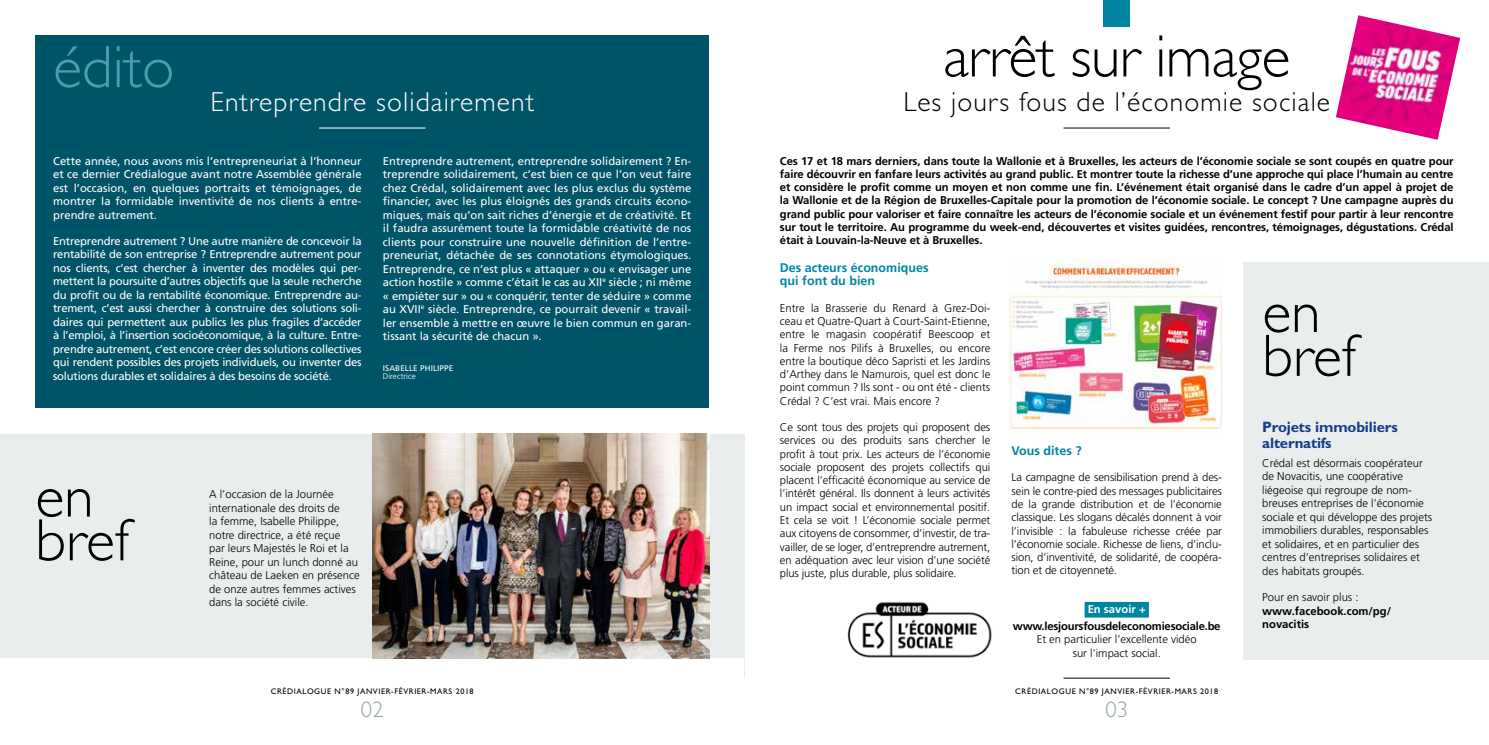
<style>
.page{position:relative;width:1489px;height:745px;background:#fff}
.page>*{position:absolute;margin:0;border:0;box-sizing:border-box;transform-origin:0 0}
.t1{font:300 60px/43.8px "Gill Sans Std";letter-spacing:-.005em;color:#000}
.t2{font:300 60px "Gill Sans Std";color:#4b9bb2}
.t3{font:300 27.5px "Gill Sans Std";letter-spacing:.04em;color:#000}
.t4{font:300 27.5px "Gill Sans Std";letter-spacing:.04em;color:#fff}
.t5{font:300 22.5px "Gill Sans Std";color:#95a6a9}
.t6{font:700 15px/15.6px "Gill Sans Std";letter-spacing:-.01em;color:#143c88}
.t7{font:700 12.5px/13.2px "Frutiger LT Std";color:#0085a0}
.t8{font:300 11.25px/13.2px "Frutiger LT Std";color:#000;text-align:justify}
.t9{font:11.25px/13.5px "Frutiger LT Std";color:#fff;text-align:justify}
.t10{font:700 11.25px/13.2px "Frutiger LT Std";letter-spacing:-.01em;color:#000}
.t11{font:8.12px "Gill Sans Std";letter-spacing:.07em;color:#000}
.t12{font:8.12px "Frutiger LT Std";letter-spacing:.01em;color:#fff}
.t13{font:300 8.12px "Frutiger LT Std";letter-spacing:.01em;color:#fff}
.s1{color:#fff}
.s2{color:#0085a0}
</style>
<div class="page">
<hr style="left:1063px;top:677px;width:106px;height:1px;background:#000">
<div style="left:35px;top:35px;width:674px;height:372px;background:#005468"></div>
<div style="left:0;top:434px;width:744px;height:223px;background:#eaedee"></div>
<div style="left:1243px;top:262px;width:245px;height:397px;background:#eaedee"></div>
<div style="left:1103px;top:0;width:26px;height:27px;background:#0085a0"></div>
<hr style="left:1063px;top:128px;width:106px;height:1px;background:#000">
<hr style="left:319px;top:128px;width:106px;height:1px;background:#fff">
<img style="left:372px;top:433px;width:337px;height:224px">
<div style="left:1084px;top:601px;width:64px;height:16px;background:#0085a0"></div>
<img style="left:1335px;top:15px;width:124px;height:125px">
<img style="left:847px;top:602px;width:145px;height:56px">
<img style="left:1008px;top:259px;width:213px;height:171px">
<h1 class="t2" style="left:53px;top:33px;width:123px">édito</h1>
<h1 class="t1" style="left:943px;top:35px;width:349px">arrêt sur image</h1>
<h2 class="t4" style="left:210px;top:86px;width:325px">Entreprendre solidairement</h2>
<h2 class="t3" style="left:903px;top:86px;width:428px">Les jours fous de l’économie sociale</h2>
<p class="t9" style="left:53px;top:154px;width:310px">Cette année, nous avons mis l’entrepreneuriat à l’honneur et ce dernier Crédialogue avant notre Assemblée générale est l’occasion, en quelques portraits et témoignages, de montrer la formidable inventivité de nos clients à entre&shy;prendre autrement.</p>
<p class="t9" style="left:53px;top:234px;width:310px">Entreprendre autrement ? Une autre manière de concevoir la rentabilité de son entreprise ? Entreprendre autrement pour nos clients, c’est chercher à inventer des modèles qui per&shy;mettent la poursuite d’autres objectifs que la seule recherche du profit ou de la rentabilité économique. Entreprendre au&shy;trement, c’est aussi chercher à construire des solutions soli&shy;daires qui permettent aux publics les plus fragiles d’accéder à l’emploi, à l’insertion socioéconomique, à la culture. Entre&shy;prendre autrement, c’est encore créer des solutions collectives qui rendent possibles des projets individuels, ou inventer des solutions durables et solidaires à des besoins de société.</p>
<p class="t9" style="left:383px;top:154px;width:310px">Entreprendre autrement, entreprendre solidairement ? En&shy;treprendre solidairement, c’est bien ce que l’on veut faire chez Crédal, solidairement avec les plus exclus du système financier, avec les plus éloignés des grands circuits écono&shy;miques, mais qu’on sait riches d’énergie et de créativité. Et il faudra assurément toute la formidable créativité de nos clients pour construire une nouvelle définition de l’entre&shy;preneuriat, détachée de ses connotations étymologiques.<br>Entreprendre, ce n’est plus « attaquer » ou « envisager une action hostile » comme c’était le cas au XII<sup>e</sup> siècle ; ni même « empiéter sur » ou « conquérir, tenter de séduire » comme au XVII<sup>e</sup> siècle. Entreprendre, ce pourrait devenir « travail&shy;ler ensemble à mettre en œuvre le bien commun en garan&shy;tissant la sécurité de chacun ».</p>
<p class="t12" style="left:383px;top:363px;width:72px">ISABELLE PHILIPPE</p>
<p class="t13" style="left:383px;top:372px;width:35px">Directrice</p>
<h1 class="t1" style="left:35px;top:475px;width:95px">en bref</h1>
<p class="t8" style="left:209px;top:487px;width:152px;text-align:left">A l’occasion de la Journée internationale des droits de<br>la femme, Isabelle Philippe, notre directrice, a été reçue<br>par leurs Majestés le Roi et la<br>Reine, pour un lunch donné au château de Laeken en présence de onze autres femmes actives dans la société civile.</p>
<p class="t11" style="left:271px;top:686px;width:204px">CRÉDIALOGUE N°89 JANVIER-FÉVRIER-MARS 2018</p>
<h3 class="t5" style="left:361px;top:696px;width:24px">02</h3>
<p class="t10" style="left:780px;top:154px;width:675px;text-align:justify">Ces 17 et 18 mars derniers, dans toute la Wallonie et à Bruxelles, les acteurs de l’économie sociale se sont coupés en quatre pour faire découvrir en fanfare leurs activités au grand public. Et montrer toute la richesse d’une approche qui place l’humain au centre et considère le profit comme un moyen et non comme une fin. L’événement était organisé dans le cadre d’un appel à projet de la Wallonie et de la Région de Bruxelles-Capitale pour la promotion de l’économie sociale. Le concept ? Une campagne auprès du grand public pour valoriser et faire connaître les acteurs de l’économie sociale et un événement festif pour partir à leur rencontre sur tout le territoire. Au programme du week-end, découvertes et visites guidées, rencontres, témoignages, dégustations. Crédal était à Louvain-la-Neuve et à Bruxelles.</p>
<p class="t7" style="left:780px;top:261px;width:150px">Des acteurs économiques qui font du bien</p>
<p class="t8" style="left:780px;top:301px;width:212px">Entre la Brasserie du Renard à Grez-Doi&shy;ceau et Quatre-Quart à Court-Saint-Etienne, entre le magasin coopératif Beescoop et la Ferme nos Pilifs à Bruxelles, ou encore entre la boutique déco Sapristi et les Jardins d’Arthey dans le Namurois, quel est donc le point commun ? Ils sont - ou ont été - clients Crédal ? C’est vrai. Mais encore ?</p>
<p class="t8" style="left:780px;top:420px;width:212px">Ce sont tous des projets qui proposent des services ou des produits sans chercher le profit à tout prix. Les acteurs de l’économie sociale proposent des projets collectifs qui placent l’efficacité économique au service de l’intérêt général. Ils donnent à leurs activités un impact social et environnemental positif.<br>Et cela se voit ! L’économie sociale permet aux citoyens de consommer, d’investir, de tra&shy;vailler, de se loger, d’entreprendre autrement, en adéquation avec leur vision d’une société plus juste, plus durable, plus solidaire.</p>
<h1 class="t1" style="left:1262px;top:290px;width:95px">en bref</h1>
<h3 class="t6" style="left:1262px;top:419px;width:137px">Projets immobiliers alternatifs</h3>
<p class="t8" style="left:1262px;top:456px;width:171px;text-align:left">Crédal est désormais coopérateur de Novacitis, une coopérative liégeoise qui regroupe de nom&shy;breuses entreprises de l’économie sociale et qui développe des projets immobiliers durables, responsables et solidaires, et en particulier des centres d’entreprises solidaires et des habitats groupés.</p>
<p class="t8" style="left:1262px;top:590px;width:98px">Pour en savoir plus :</p>
<p class="t10" style="left:1262px;top:603px;width:130px">www.facebook.com/pg/ novacitis</p>
<p class="t7" style="left:1011px;top:443px;width:72px">Vous dites ?</p>
<p class="t8" style="left:1011px;top:471px;width:212px">La campagne de sensibilisation prend à des&shy;sein le contre-pied des messages publicitaires de la grande distribution et de l’économie classique. Les slogans décalés donnent à voir l’invisible : la fabuleuse richesse créée par l’économie sociale. Richesse de liens, d’inclu&shy;sion, d’inventivité, de solidarité, de coopéra&shy;tion et de citoyenneté.</p>
<p class="t10" style="left:1012px;top:600px;width:209px;line-height:16.8px;text-align:center"><span class="s1">En savoir +</span><span class="s2">. </span>www.lesjoursfousdeleconomiesociale.be</p>
<p class="t8" style="left:1036px;top:632px;width:161px;text-align:center">Et en particulier l’excellente vidéo sur l’impact social.</p>
<p class="t11" style="left:1015px;top:686px;width:204px">CRÉDIALOGUE N°89 JANVIER-FÉVRIER-MARS 2018</p>
<h3 class="t5" style="left:1105px;top:696px;width:24px">03</h3>
</div>
